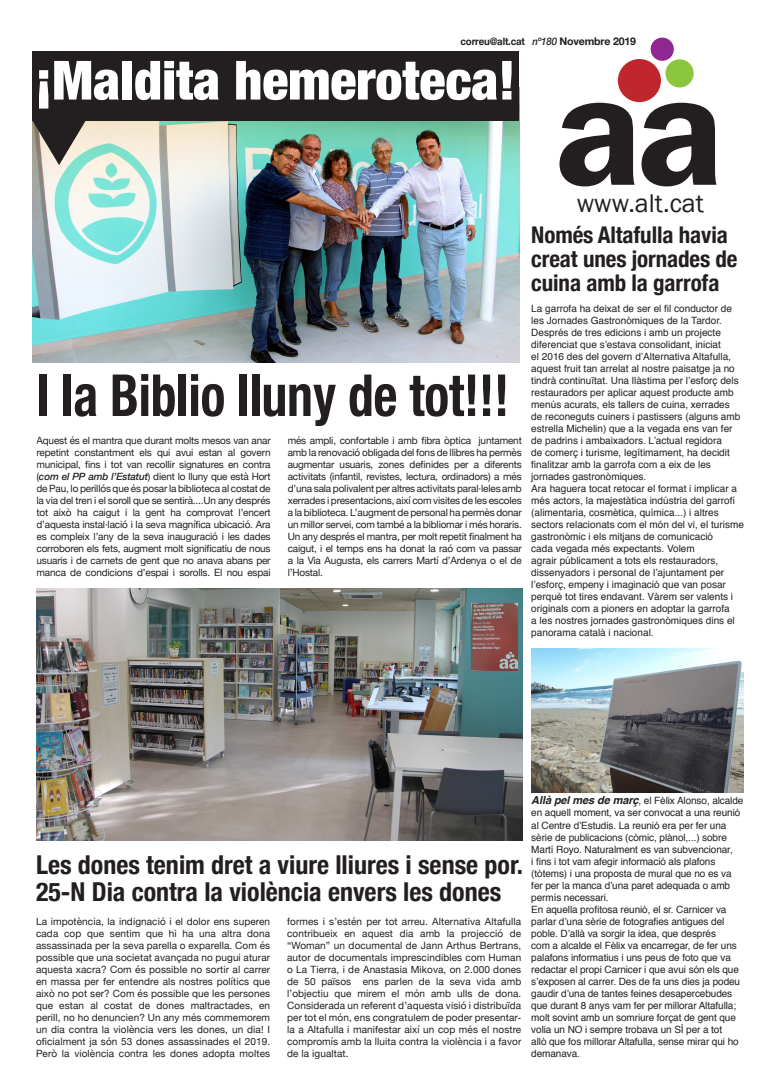
<style>
.page{position:relative;width:780px;height:1092px;background:#fff}
.page>*{position:absolute;margin:0;border:0;box-sizing:border-box;transform-origin:0 0}
.t1{font:600 162.9px "Franklin Gothic";color:#231f20}
.t2{font:700 condensed 58px "Helvetica Neue";letter-spacing:-.005em;color:#231f20;scale:.89 1}
.t3{font:900 condensed 54px "Helvetica Neue";color:#fff}
.t4{font:26.3px "Franklin Gothic";color:#231f20}
.t5{font:700 condensed 26px/27px "Helvetica Neue";color:#231f20}
.t6{font:700 condensed 23px/24px "Helvetica Neue";letter-spacing:-.005em;color:#231f20}
.t7{font:700 10.3px "Helvetica Neue";letter-spacing:-.015em;color:#231f20;scale:.94 1}
.t8{font:10px/12px "Helvetica Neue";letter-spacing:-.01em;color:#231f20;text-align:justify}
.t9{font:10px/12px "Helvetica";color:#231f20}
.s1{font-weight:500;font-style:italic}
.s2{font-size:10.6px}
.s3{font-weight:700;font-style:italic;font-size:11px}
</style>
<div class="page">
<div style="left:650px;top:38px;width:23px;height:23px;background:#90268f;border-radius:50%"></div>
<div style="left:617px;top:59px;width:44px;height:43px;background:#c0262d;border-radius:50%"></div>
<div style="left:665px;top:59px;width:28px;height:28px;background:#8bc63e;border-radius:50%"></div>
<img style="left:33px;top:88px;width:486px;height:274px">
<img style="left:531px;top:648px;width:213px;height:144px">
<div style="left:32px;top:51px;width:486px;height:69px;background:#231f20"></div>
<svg style="left:32px;top:120px;width:54px;height:45px;background:#797770"></svg>
<img style="left:36px;top:588px;width:486px;height:252px">
<div style="left:470px;top:603px;width:49px;height:71px;background:linear-gradient(to right,#498387,#498387)"></div>
<img style="left:471px;top:603px;width:46px;height:67px">
<p class="t7" style="left:460px;top:33px;width:188px">correu@alt.cat <span class="s1">nº180</span> <span class="s2">Novembre 2019</span></p>
<p class="t3" style="left:35px;top:36px;width:481px">¡Maldita hemeroteca!</p>
<p class="t2" style="left:36px;top:347px;width:533px">I la Biblio lluny de tot!!!</p>
<p class="t8" style="left:36px;top:435px;width:236px">Aquest és el mantra que durant molts mesos van anar repetint constantment els qui avui estan al govern municipal, fins i tot van recollir signatures en contra (<span class="s1">com el PP amb l’Estatut</span>) dient lo lluny que està Hort de Pau, lo perillós que és posar la biblioteca al costat de la via del tren i el soroll que se sentirà....Un any després tot això ha caigut i la gent ha comprovat l’encert d’aquesta instal·lació i la seva magnífica ubicació. Ara es compleix l’any de la seva inauguració i les dades corroboren els fets, augment molt significatiu de nous usuaris i de carnets de gent que no anava abans per manca de condicions d’espai i sorolls. El nou espai</p>
<p class="t8" style="left:288px;top:435px;width:236px">més ampli, confortable i amb fibra òptica juntament amb la renovació obligada del fons de llibres ha permès augmentar usuaris, zones definides per a diferents activitats (infantil, revistes, lectura, ordinadors) a més d’una sala polivalent per altres activitats paral·leles amb xerrades i presentacions, així com visites de les escoles a la biblioteca. L’augment de personal ha permès donar un millor servei, com també a la bibliomar i més horaris.<br>Un any després el mantra, per molt repetit finalment ha caigut, i el temps ens ha donat la raó com va passar a la Via Augusta, els carrers Martí d’Ardenya o el de l’Hostal.</p>
<p class="t1" style="left:554px;top:30px;width:172px">aa</p>
<p class="t4" style="left:576px;top:186px;width:129px">www.alt.cat</p>
<p class="t6" style="left:531px;top:221px;width:208px">Només Altafulla havia creat unes jornades de cuina amb la garrofa</p>
<p class="t9" style="left:531px;top:303px;width:210px">La garrofa ha deixat de ser el fil conductor de les Jornades Gastronòmiques de la Tardor.<br>Després de tres edicions i amb un projecte diferenciat que s’estava consolidant, iniciat<br>el 2016 des del govern d’Alternativa Altafulla, aquest fruit tan arrelat al nostre paisatge ja no tindrà continuïtat. Una llàstima per l’esforç dels restauradors per aplicar aquest producte amb menús acurats, els tallers de cuina, xerrades de reconeguts cuiners i pastissers (alguns amb estrella Michelin) que a la vegada ens van fer de padrins i ambaixadors. L’actual regidora<br>de comerç i turisme, legítimament, ha decidit finalitzar amb la garrofa com a eix de les jornades gastronòmiques.</p>
<p class="t9" style="left:531px;top:483px;width:214px">Ara haguera tocat retocar el format i implicar a més actors, la majestàtica indústria del garrofí (alimentaria, cosmètica, química...) i altres sectors relacionats com el món del vi, el turisme gastronòmic i els mitjans de comunicació<br>cada vegada més expectants. Volem<br>agrair públicament a tots els restauradors, dissenyadors i personal de l’ajuntament per l’esforç, empeny i imaginació que van posar perquè tot tires endavant. Vàrem ser valents i originals com a pioners en adoptar la garrofa<br>a les nostres jornades gastronòmiques dins el panorama català i nacional.</p>
<p class="t5" style="left:36px;top:849px;width:488px">Les dones tenim dret a viure lliures i sense por.<br>25-N Dia contra la violència envers les dones</p>
<p class="t8" style="left:36px;top:915px;width:236px">La impotència, la indignació i el dolor ens superen cada cop que sentim que hi ha una altra dona assassinada per la seva parella o exparella. Com és possible que una societat avançada no pugui aturar aquesta xacra? Com és possible no sortir al carrer en massa per fer entendre als nostres polítics que això no pot ser? Com és possible que les persones que estan al costat de dones maltractades, en perill, no ho denuncien? Un any més commemorem un dia contra la violència vers les dones, un dia! I oficialment ja són 53 dones assassinades el 2019.<br>Però la violència contra les dones adopta moltes</p>
<p class="t8" style="left:287px;top:915px;width:236px">formes i s’estén per tot arreu. Alternativa Altafulla contribueix en aquest dia amb la projecció de “Woman” un documental de Jann Arthus Bertrans, autor de documentals imprescindibles com Human o La Tierra, i de Anastasia Mikova, on 2.000 dones de 50 països ens parlen de la seva vida amb l’objectiu que mirem el món amb ulls de dona.<br>Considerada un referent d’aquesta visió i distribuïda per tot el món, ens congratulem de poder presentar&shy;la a Altafulla i manifestar així un cop més el nostre compromís amb la lluita contra la violència i a favor de la igualtat.</p>
<p class="t9" style="left:531px;top:795px;width:214px"><span class="s3">Allà pel mes de març</span>, el Fèlix Alonso, alcalde en aquell moment, va ser convocat a una reunió al Centre d’Estudis. La reunió era per fer una sèrie de publicacions (còmic, plànol,...) sobre Martí Royo. Naturalment es van subvencionar,<br>i fins i tot vam afegir informació als plafons (tòtems) i una proposta de mural que no es va fer per la manca d’una paret adequada o amb permís necessari.</p>
<p class="t9" style="left:531px;top:903px;width:210px">En aquella profitosa reunió, el sr. Carnicer va parlar d’una sèrie de fotografies antigues del poble. D’allà va sorgir la idea, que després<br>com a alcalde el Fèlix va encarregar, de fer uns palafons informatius i uns peus de foto que va redactar el propi Carnicer i que avui són els que s’exposen al carrer. Des de fa uns dies ja podeu gaudir d’una de tantes feines desapercebudes que durant 8 anys vam fer per millorar Altafulla; molt sovint amb un somriure forçat de gent que volia un NO i sempre trobava un SÍ per a tot<br>allò que fos millorar Altafulla, sense mirar qui ho demanava.</p>
</div>
